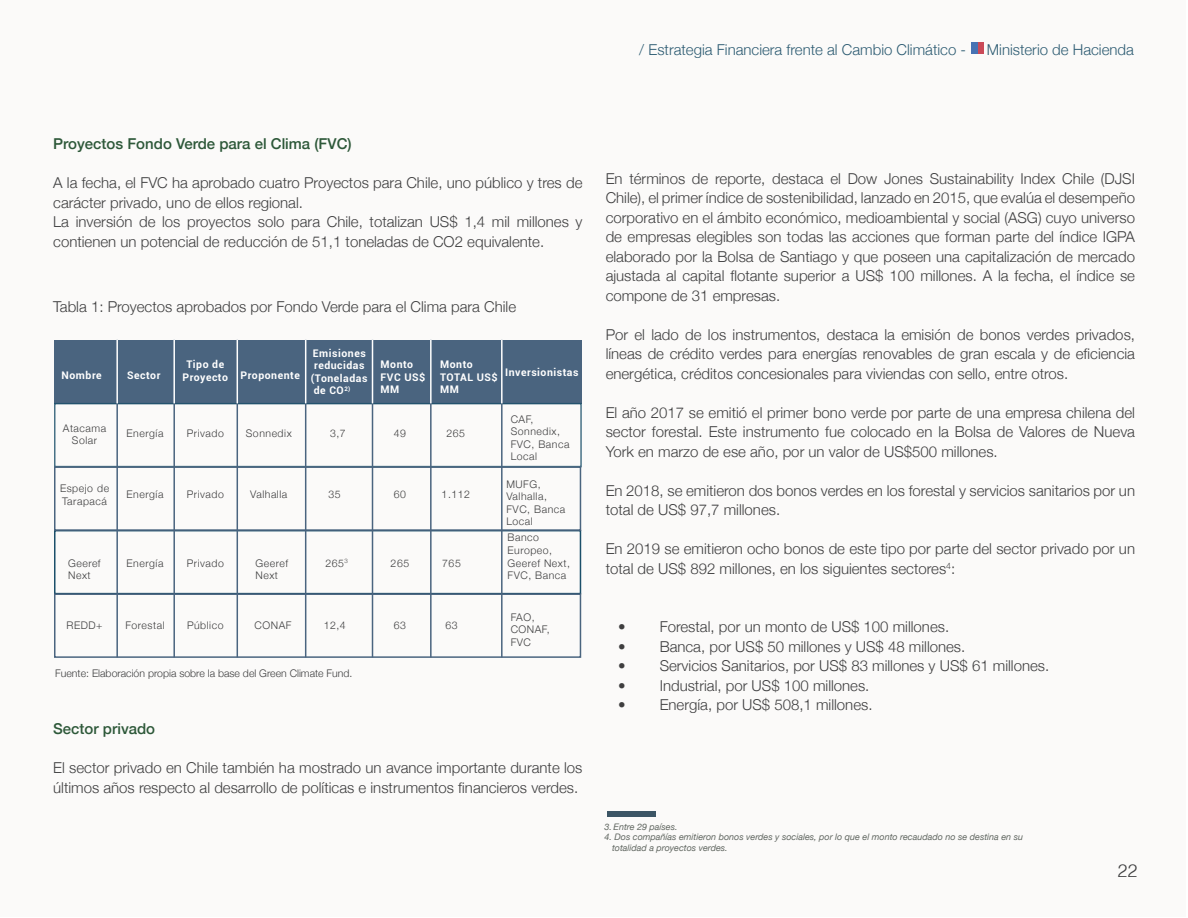
<style>
.page{position:relative;width:1188px;height:918px;background:#fff}
.page>*{position:absolute;margin:0;border:0;box-sizing:border-box;transform-origin:0 0}
.t1{font:300 18px "Helvetica";color:#3e3e3f}
.t2{font:300 15px/19.5px "Helvetica Neue";color:#3e3e3f}
.t3{font:300 15px "Helvetica Neue";color:#1b4f6a}
.t4{font:500 15px "Helvetica Neue";color:#2d5839}
.t5{font:300 10.5px/12.6px "Helvetica Neue";letter-spacing:.05em;color:#3e3e3f}
.t6{font:700 10.5px/12.6px "Roboto";letter-spacing:.05em;color:#fff}
.t7{font:300 10.5px "Helvetica Neue";color:#3e3e3f}
.t8{font:italic 9px/10.5px "Helvetica Neue";color:#606660}
</style>
<div class="page">
<div style="left:0;top:1px;width:1186px;height:916px;background:#fbfaf9"></div>
<div style="left:54px;top:340px;width:528px;height:63px;background:#4a647f"></div>
<div style="left:54px;top:403px;width:528px;height:64px;border:2px solid #1b4f6a"></div>
<div style="left:54px;top:466px;width:527px;height:65px;border:2px solid #4a647f"></div>
<div style="left:54px;top:593px;width:527px;height:65px;border:2px solid #4a647f"></div>
<hr style="left:430px;top:340px;width:2px;height:317px;background:#4a647f">
<hr style="left:501px;top:340px;width:2px;height:317px;background:#4a647f">
<hr style="left:372px;top:340px;width:1px;height:317px;background:#4a647f">
<hr style="left:305px;top:340px;width:1px;height:317px;background:#4a647f">
<hr style="left:237px;top:340px;width:1px;height:317px;background:#4a647f">
<hr style="left:173px;top:340px;width:2px;height:317px;background:#4a647f">
<hr style="left:116px;top:340px;width:2px;height:317px;background:#4a647f">
<div style="left:608px;top:811px;width:48px;height:5px;background:#3c5565"></div>
<hr style="left:116px;top:340px;width:2px;height:63px;background:#fff">
<hr style="left:173px;top:340px;width:2px;height:63px;background:#fff">
<hr style="left:237px;top:340px;width:1px;height:63px;background:#fff">
<hr style="left:305px;top:340px;width:1px;height:63px;background:#fff">
<hr style="left:372px;top:340px;width:1px;height:63px;background:#fff">
<hr style="left:430px;top:340px;width:2px;height:63px;background:#fff">
<hr style="left:501px;top:340px;width:2px;height:63px;background:#fff">
<p class="t3" style="left:639px;top:37px;width:328px">/ Estrategia Financiera frente al Cambio Climático -</p>
<p class="t3" style="left:987px;top:37px;width:149px">Ministerio de Hacienda</p>
<p class="t4" style="left:53px;top:132px;width:300px">Proyectos Fondo Verde para el Clima (FVC)</p>
<p class="t2" style="left:53px;top:172px;width:531px">A la fecha, el FVC ha aprobado cuatro Proyectos para Chile, uno público y tres de carácter privado, uno de ellos regional.<br>La inversión de los proyectos solo para Chile, totalizan US$ 1,4 mil millones y contienen un potencial de reducción de 51,1 toneladas de CO2 equivalente.</p>
<p class="t2" style="left:53px;top:295px;width:465px">Tabla 1: Proyectos aprobados por Fondo Verde para el Clima para Chile</p>
<p class="t6" style="left:62px;top:368px;width:42px">Nombre</p>
<p class="t6" style="left:186px;top:358px;width:39px">Tipo de</p>
<p class="t6" style="left:127px;top:368px;width:35px">Sector</p>
<p class="t6" style="left:183px;top:368px;width:119px">Proyecto Proponente</p>
<p class="t6" style="left:313px;top:346px;width:54px">Emisiones</p>
<p class="t6" style="left:314px;top:359px;width:52px">reducidas</p>
<p class="t6" style="left:311px;top:371px;width:58px">(Toneladas</p>
<p class="t6" style="left:314px;top:384px;width:38px">de CO<sup>2)</sup></p>
<p class="t6" style="left:381px;top:358px;width:46px">Monto<br>FVC US$<br>MM</p>
<p class="t6" style="left:440px;top:358px;width:59px">Monto<br>TOTAL US$<br>MM</p>
<p class="t6" style="left:505px;top:366px;width:75px">Inversionistas</p>
<p class="t5" style="left:63px;top:421px;width:45px;text-align:center">Atacama<br>Solar</p>
<p class="t5" style="left:127px;top:427px;width:39px">Energía</p>
<p class="t5" style="left:187px;top:427px;width:39px">Privado</p>
<p class="t5" style="left:246px;top:427px;width:47px">Sonnedix</p>
<p class="t5" style="left:330px;top:427px;width:17px">3,7</p>
<p class="t5" style="left:60px;top:482px;width:51px">Espejo de<br>Tarapacá</p>
<p class="t5" style="left:127px;top:487px;width:39px">Energía</p>
<p class="t5" style="left:187px;top:487px;width:39px">Privado</p>
<p class="t5" style="left:250px;top:487px;width:39px">Valhalla</p>
<p class="t5" style="left:329px;top:487px;width:14px">35</p>
<p class="t5" style="left:68px;top:556px;width:34px">Geeref<br>Next</p>
<p class="t5" style="left:127px;top:556px;width:39px">Energía</p>
<p class="t5" style="left:187px;top:556px;width:39px">Privado</p>
<p class="t5" style="left:256px;top:556px;width:34px">Geeref<br>Next</p>
<p class="t5" style="left:326px;top:556px;width:24px">265<sup>3</sup></p>
<p class="t5" style="left:67px;top:619px;width:38px">REDD+</p>
<p class="t5" style="left:125px;top:619px;width:41px">Forestal</p>
<p class="t5" style="left:187px;top:619px;width:38px">Público</p>
<p class="t5" style="left:255px;top:619px;width:38px">CONAF</p>
<p class="t5" style="left:324px;top:619px;width:24px">12,4</p>
<p class="t5" style="left:394px;top:427px;width:14px">49</p>
<p class="t5" style="left:447px;top:427px;width:20px">265</p>
<p class="t5" style="left:394px;top:487px;width:14px">60</p>
<p class="t5" style="left:442px;top:487px;width:30px">1.112</p>
<p class="t5" style="left:391px;top:556px;width:20px">265</p>
<p class="t5" style="left:442px;top:556px;width:20px">765</p>
<p class="t5" style="left:394px;top:619px;width:14px">63</p>
<p class="t5" style="left:445px;top:619px;width:14px">63</p>
<p class="t5" style="left:511px;top:412px;width:60px">CAF,<br>Sonnedix,<br>FVC, Banca<br>Local</p>
<p class="t5" style="left:506px;top:477px;width:60px">MUFG,<br>Valhalla,<br>FVC, Banca<br>Local</p>
<p class="t5" style="left:508px;top:531px;width:64px">Banco<br>Europeo,<br>Geeref Next,<br>FVC, Banca</p>
<p class="t5" style="left:511px;top:610px;width:41px">FAO,<br>CONAF,<br>FVC</p>
<p class="t7" style="left:55px;top:665px;width:299px">Fuente: Elaboración propia sobre la base del Green Climate Fund.</p>
<p class="t4" style="left:53px;top:717px;width:103px">Sector privado</p>
<p class="t2" style="left:53px;top:757px;width:531px">El sector privado en Chile también ha mostrado un avance importante durante los últimos años respecto al desarrollo de políticas e instrumentos financieros verdes.</p>
<p class="t2" style="left:606px;top:168px;width:531px;text-align:justify">En términos de reporte, destaca el Dow Jones Sustainability Index Chile (DJSI Chile), el primer índice de sostenibilidad, lanzado en 2015, que evalúa el desempeño corporativo en el ámbito económico, medioambiental y social (ASG) cuyo universo de empresas elegibles son todas las acciones que forman parte del índice IGPA elaborado por la Bolsa de Santiago y que poseen una capitalización de mercado ajustada al capital flotante superior a US$ 100 millones. A la fecha, el índice se compone de 31 empresas.</p>
<p class="t2" style="left:606px;top:324px;width:531px;text-align:justify">Por el lado de los instrumentos, destaca la emisión de bonos verdes privados, líneas de crédito verdes para energías renovables de gran escala y de eficiencia energética, créditos concesionales para viviendas con sello, entre otros.</p>
<p class="t2" style="left:606px;top:402px;width:531px;text-align:justify">El año 2017 se emitió el primer bono verde por parte de una empresa chilena del sector forestal. Este instrumento fue colocado en la Bolsa de Valores de Nueva York en marzo de ese año, por un valor de US$500 millones.</p>
<p class="t2" style="left:606px;top:480px;width:531px">En 2018, se emitieron dos bonos verdes en los forestal y servicios sanitarios por un total de US$ 97,7 millones.</p>
<p class="t2" style="left:606px;top:538px;width:531px">En 2019 se emitieron ocho bonos de este tipo por parte del sector privado por un total de US$ 892 millones, en los siguientes sectores<sup>4</sup>:</p>
<p class="t2" style="left:618px;top:616px;width:333px">• Forestal, por un monto de US$ 100 millones.</p>
<p class="t2" style="left:618px;top:636px;width:349px">• Banca, por US$ 50 millones y US$ 48 millones.</p>
<p class="t2" style="left:618px;top:655px;width:433px">• Servicios Sanitarios, por US$ 83 millones y US$ 61 millones.</p>
<p class="t2" style="left:618px;top:675px;width:253px">• Industrial, por US$ 100 millones.</p>
<p class="t2" style="left:618px;top:694px;width:256px">• Energía, por US$ 508,1 millones.</p>
<p class="t8" style="left:605px;top:822px;width:74px">3. Entre 29 países.</p>
<p class="t8" style="left:612px;top:833px;width:412px;text-indent:-8px">4. Dos compañías emitieron bonos verdes y sociales, por lo que el monto recaudado no se destina en su totalidad a proyectos verdes.</p>
<p class="t1" style="left:1118px;top:855px;width:22px">22</p>
</div>
